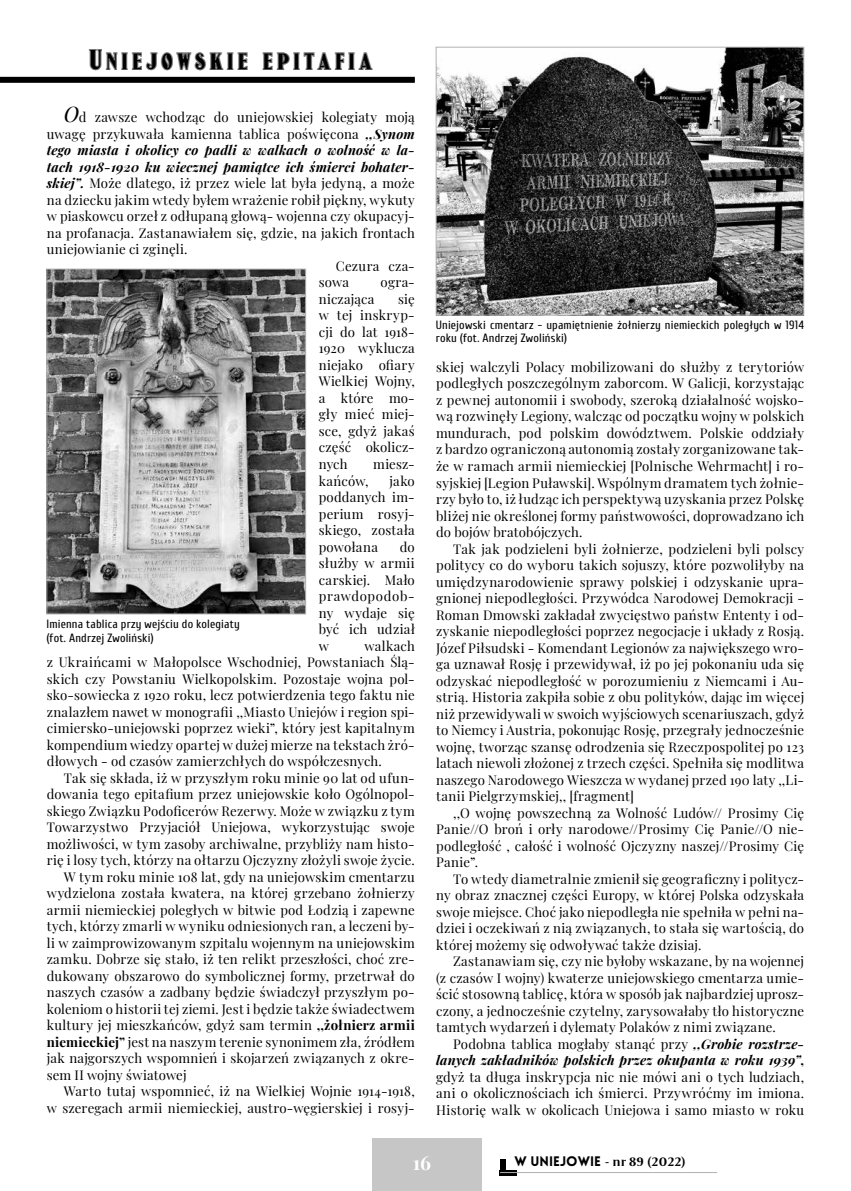
<style>
.page{position:relative;width:851px;height:1191px;background:#fff}
.page>*{position:absolute;margin:0;border:0;box-sizing:border-box;transform-origin:0 0}
.t1{font:27px "Old Gate Lane NF";letter-spacing:.12em;color:#000}
.t2{font:700 19.5px "Playfair Display";color:#fff}
.t3{font:700 13.5px "Apolonia";color:#000}
.t4{font:13.2px/16.5px "Playfair Display";letter-spacing:.015em;color:#000;text-align:justify}
.t5{font:italic 700 13.2px "Playfair Display";letter-spacing:.015em;color:#000}
.t6{font:12px/13.5px "Cuprum";letter-spacing:.015em;color:#000}
.s1{font-style:italic;font-size:21px}
.s2{font-weight:700;font-style:italic}
.s3{font-weight:700}
.s4{font-family:"Lovelo";font-weight:900}
</style>
<div class="page">
<div style="left:372px;top:1138px;width:110px;height:53px;background:#c6c6c6"></div>
<div style="left:500px;top:1159px;width:5px;height:12px;background:#000"></div>
<div style="left:500px;top:1170px;width:17px;height:5px;background:#000"></div>
<hr style="left:500px;top:1172px;width:217px;height:1px;background:#b3b2b2">
<div style="left:0;top:77px;width:415px;height:6px;background:#000"></div>
<img style="left:48px;top:271px;width:256px;height:341px">
<div style="left:46px;top:269px;width:260px;height:345px;border:1px solid #b3b2b2"></div>
<img style="left:437px;top:49px;width:365px;height:264px">
<div style="left:435px;top:47px;width:369px;height:268px;border:1px solid #b3b2b2"></div>
<h1 class="t1" style="left:89px;top:43px;width:285px">Uniejowskie epitafia</h1>
<p class="t4" style="left:64px;top:108px;width:352px"><span class="s1">O</span>d zawsze wchodząc do uniejowskiej kolegiaty moją</p>
<p class="t4" style="left:47px;top:125px;width:369px">uwagę przykuwała kamienna tablica poświęcona <span class="s2">,,Synom</span></p>
<p class="t5" style="left:47px;top:140px;width:369px">tego miasta i okolicy co padli w walkach o wolność w la-</p>
<p class="t5" style="left:47px;top:156px;width:369px">tach 1918-1920 ku wiecznej pamiątce ich śmierci bohater-</p>
<p class="t4" style="left:47px;top:174px;width:369px"><span class="s2">skiej”.</span> Może dlatego, iż przez wiele lat była jedyną, a może</p>
<p class="t4" style="left:47px;top:191px;width:369px">na dziecku jakim wtedy byłem wrażenie robił piękny, wykuty</p>
<p class="t4" style="left:47px;top:207px;width:369px">w piaskowcu orzeł z odłupaną głową- wojenna czy okupacyj-</p>
<p class="t4" style="left:47px;top:224px;width:369px">na profanacja. Zastanawiałem się, gdzie, na jakich frontach</p>
<p class="t4" style="left:47px;top:240px;width:142px">uniejowianie ci zginęli.</p>
<p class="t4" style="left:336px;top:257px;width:80px">Cezura cza-</p>
<p class="t4" style="left:319px;top:273px;width:32px">sowa</p>
<p class="t4" style="left:380px;top:273px;width:36px">ogra-</p>
<p class="t4" style="left:319px;top:290px;width:57px">niczająca</p>
<p class="t4" style="left:319px;top:290px;width:97px;text-indent:79px">się w tej inskryp&shy;cji do lat 1918- 1920 wyklucza niejako ofiary Wielkiej Wojny, a które mo&shy;gły mieć miej&shy;sce, gdyż jakaś część okolicz&shy;nych</p>
<p class="t4" style="left:373px;top:455px;width:43px">miesz-</p>
<p class="t4" style="left:319px;top:471px;width:51px">kańców,</p>
<p class="t4" style="left:319px;top:471px;width:97px;text-indent:71px">jako poddanych im&shy;perium rosyj&shy;skiego, została powołana</p>
<p class="t4" style="left:319px;top:537px;width:97px;text-indent:81px">do służby w armii carskiej. Mało prawdopodob&shy;ny wydaje się być ich udział w</p>
<p class="t6" style="left:46px;top:616px;width:195px">Imienna tablica przy wejściu do kolegiaty (fot. Andrzej Zwoliński)</p>
<p class="t4" style="left:47px;top:636px;width:369px;text-indent:317px">walkach z Ukraińcami w Małopolsce Wschodniej, Powstaniach Ślą&shy;skich czy Powstaniu Wielkopolskim. Pozostaje wojna pol&shy;sko-sowiecka z 1920 roku, lecz potwierdzenia tego faktu nie znalazłem nawet w monografii ,,Miasto Uniejów i region spi&shy;cimiersko-uniejowski poprzez wieki”, który jest kapitalnym kompendium wiedzy opartej w dużej mierze na tekstach żró&shy;dłowych - od czasów zamierzchłych do współczesnych.</p>
<p class="t4" style="left:64px;top:768px;width:352px">Tak się składa, iż w przyszłym roku minie 90 lat od ufun-</p>
<p class="t4" style="left:47px;top:785px;width:369px">dowania tego epitafium przez uniejowskie koło Ogólnopol-</p>
<p class="t4" style="left:47px;top:801px;width:369px">skiego Związku Podoficerów Rezerwy. Może w związku z tym</p>
<p class="t4" style="left:47px;top:818px;width:369px">Towarzystwo Przyjaciół Uniejowa, wykorzystując swoje</p>
<p class="t4" style="left:47px;top:834px;width:369px">możliwości, w tym zasoby archiwalne, przybliży nam histo-</p>
<p class="t4" style="left:47px;top:851px;width:369px">rię i losy tych, którzy na ołtarzu Ojczyzny złożyli swoje życie.</p>
<p class="t4" style="left:64px;top:867px;width:352px">W tym roku minie 108 lat, gdy na uniejowskim cmentarzu</p>
<p class="t4" style="left:47px;top:884px;width:369px">wydzielona została kwatera, na której grzebano żołnierzy</p>
<p class="t4" style="left:47px;top:900px;width:369px">armii niemieckiej poległych w bitwie pod Łodzią i zapewne</p>
<p class="t4" style="left:47px;top:917px;width:369px">tych, którzy zmarli w wyniku odniesionych ran, a leczeni by-</p>
<p class="t4" style="left:47px;top:933px;width:369px">li w zaimprowizowanym szpitalu wojennym na uniejowskim</p>
<p class="t4" style="left:47px;top:950px;width:369px">zamku. Dobrze się stało, iż ten relikt przeszłości, choć zre-</p>
<p class="t4" style="left:47px;top:966px;width:369px">dukowany obszarowo do symbolicznej formy, przetrwał do</p>
<p class="t4" style="left:47px;top:983px;width:369px">naszych czasów a zadbany będzie świadczył przyszłym po-</p>
<p class="t4" style="left:47px;top:999px;width:369px">koleniom o historii tej ziemi. Jest i będzie także świadectwem</p>
<p class="t4" style="left:47px;top:1016px;width:369px">kultury jej mieszkańców, gdyż sam termin <span class="s3">,,żołnierz armii</span></p>
<p class="t4" style="left:47px;top:1032px;width:369px"><span class="s3">niemieckiej”</span> jest na naszym terenie synonimem zła, źródłem</p>
<p class="t4" style="left:47px;top:1049px;width:369px">jak najgorszych wspomnień i skojarzeń związanych z okre-</p>
<p class="t4" style="left:47px;top:1065px;width:141px">sem II wojny światowej</p>
<p class="t4" style="left:64px;top:1082px;width:352px">Warto tutaj wspomnieć, iż na Wielkiej Wojnie 1914-1918,</p>
<p class="t4" style="left:47px;top:1098px;width:369px">w szeregach armii niemieckiej, austro-węgierskiej i rosyj-</p>
<p class="t6" style="left:435px;top:317px;width:370px">Uniejowski cmentarz - upamiętnienie żołnierzy niemieckich poległych w 1914 roku (fot. Andrzej Zwoliński)</p>
<p class="t4" style="left:436px;top:358px;width:369px">skiej walczyli Polacy mobilizowani do służby z terytoriów podległych poszczególnym zaborcom. W Galicji, korzystając z pewnej autonomii i swobody, szeroką działalność wojsko&shy;wą rozwinęły Legiony, walcząc od początku wojny w polskich mundurach, pod polskim dowództwem. Polskie oddziały z bardzo ograniczoną autonomią zostały zorganizowane tak&shy;że w ramach armii niemieckiej [Polnische Wehrmacht] i ro&shy;syjskiej [Legion Puławski]. Wspólnym dramatem tych żołnie&shy;rzy było to, iż łudząc ich perspektywą uzyskania przez Polskę bliżej nie określonej formy państwowości, doprowadzano ich do bojów bratobójczych.</p>
<p class="t4" style="left:436px;top:539px;width:369px;text-indent:17px">Tak jak podzieleni byli żołnierze, podzieleni byli polscy politycy co do wyboru takich sojuszy, które pozwoliłyby na umiędzynarodowienie sprawy polskiej i odzyskanie upra&shy;gnionej niepodległości. Przywódca Narodowej Demokracji - Roman Dmowski zakładał zwycięstwo państw Ententy i od&shy;zyskanie niepodległości poprzez negocjacje i układy z Rosją.<br>Józef Piłsudski - Komendant Legionów za największego wro&shy;ga uznawał Rosję i przewidywał, iż po jej pokonaniu uda się odzyskać niepodległość w porozumieniu z Niemcami i Au&shy;strią. Historia zakpiła sobie z obu polityków, dając im więcej niż przewidywali w swoich wyjściowych scenariuszach, gdyż to Niemcy i Austria, pokonując Rosję, przegrały jednocześnie wojnę, tworząc szansę odrodzenia się Rzeczpospolitej po 123 latach niewoli złożonej z trzech części. Spełniła się modlitwa naszego Narodowego Wieszcza w wydanej przed 190 laty ,,Li&shy;tanii Pielgrzymskiej,, [fragment]</p>
<p class="t4" style="left:436px;top:803px;width:369px;text-indent:17px">,,O wojnę powszechną za Wolność Ludów// Prosimy Cię Panie//O broń i orły narodowe//Prosimy Cię Panie//O nie&shy;podległość , całość i wolność Ojczyzny naszej//Prosimy Cię Panie”.</p>
<p class="t4" style="left:436px;top:869px;width:369px;text-indent:17px">To wtedy diametralnie zmienił się geograficzny i politycz&shy;ny obraz znacznej części Europy, w której Polska odzyskała swoje miejsce. Choć jako niepodległa nie spełniła w pełni na&shy;dziei i oczekiwań z nią związanych, to stała się wartością, do której możemy się odwoływać także dzisiaj.</p>
<p class="t4" style="left:436px;top:952px;width:369px;text-indent:17px">Zastanawiam się, czy nie byłoby wskazane, by na wojennej (z czasów I wojny) kwaterze uniejowskiego cmentarza umie&shy;ścić stosowną tablicę, która w sposób jak najbardziej uprosz&shy;czony, a jednocześnie czytelny, zarysowałaby tło historyczne tamtych wydarzeń i dylematy Polaków z nimi związane.</p>
<p class="t4" style="left:436px;top:1034px;width:369px;text-indent:17px">Podobna tablica mogłaby stanąć przy <span class="s2">,,Grobie rozstrze&shy;lanych zakładników polskich przez okupanta w roku 1939”</span><span class="s3">, </span>gdyż ta długa inskrypcja nic nie mówi ani o tych ludziach, ani o okolicznościach ich śmierci. Przywróćmy im imiona.<br>Historię walk w okolicach Uniejowa i samo miasto w roku</p>
<h2 class="t2" style="left:413px;top:1147px;width:20px">16</h2>
<p class="t3" style="left:514px;top:1153px;width:173px"><span class="s4">w Uniejowie</span> - nr 89 (2022)</p>
</div>
